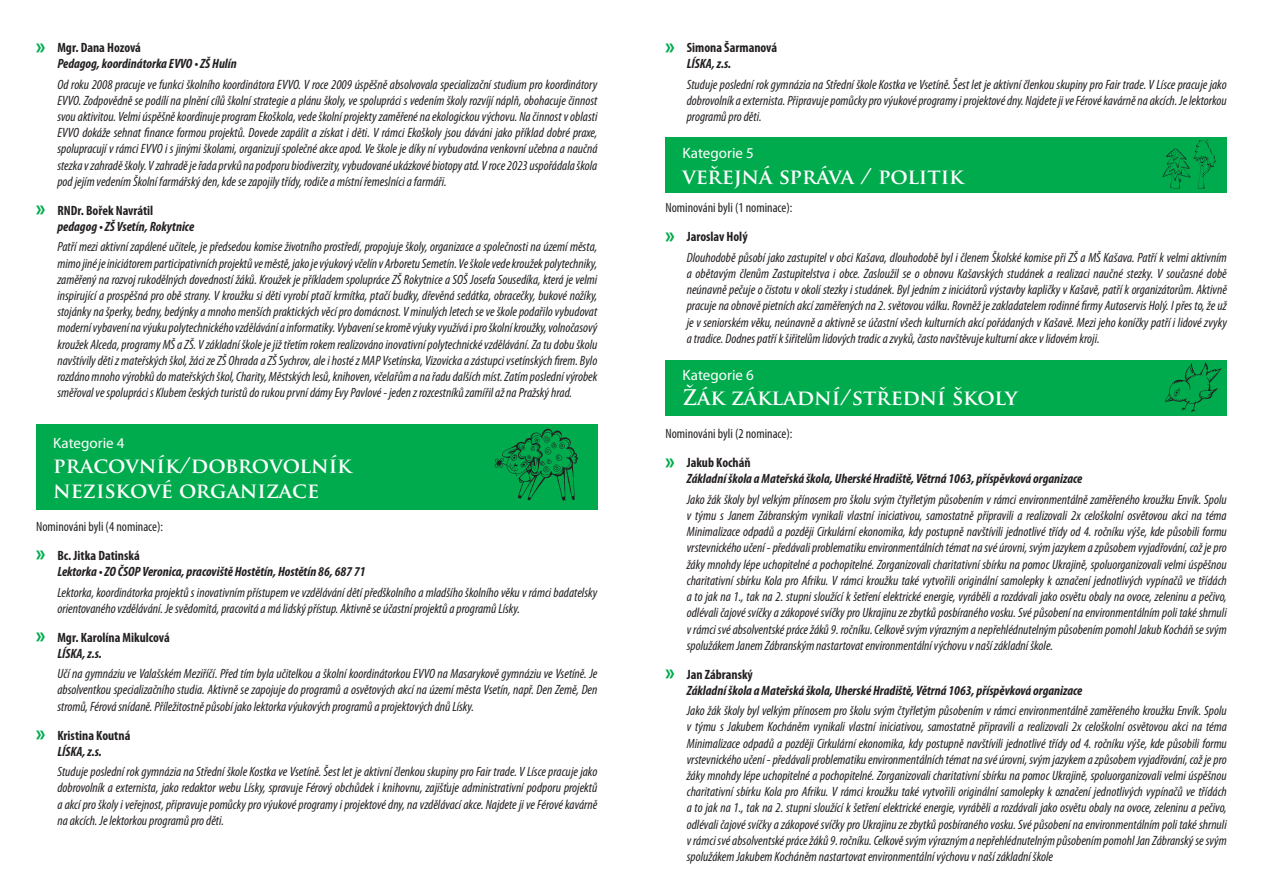
<style>
.page{position:relative;width:1263px;height:893px;background:#fff}
.page>*{position:absolute;margin:0;border:0;box-sizing:border-box;transform-origin:0 0}
.Název_kategorie{font:700 21px "Trajan Pro";color:#fff}
.kategorie{font:15px "Myriad Pro";color:#fff}
.popis{font:italic condensed 13.5px/16.2px "Myriad Pro";color:#231f20;text-align:justify}
.popis-2{font:italic 700 condensed 13.5px "Myriad Pro";color:#231f20}
.jméno{font:700 condensed 13.5px "Myriad Pro";color:#231f20}
.text{font:condensed 13.5px "Myriad Pro";color:#231f20}
.s1{font-size:24px;color:#00ab4d}
</style>
<div class="page">
<div style="left:665px;top:137px;width:562px;height:55px;background:#00ab4d"></div>
<img style="left:1162px;top:139px;width:54px;height:50px">
<div style="left:36px;top:424px;width:561px;height:85px;background:#00ab4d"></div>
<img style="left:494px;top:428px;width:84px;height:73px">
<div style="left:665px;top:360px;width:562px;height:55px;background:#00ab4d"></div>
<img style="left:1165px;top:362px;width:57px;height:51px">
<p class="jméno" style="left:36px;top:39px;width:106px"><span class="s1">»</span> Mgr. Dana Hozová</p>
<p class="popis-2" style="left:57px;top:55px;width:181px">Pedagog, koordinátorka EVVO • ZŠ Hulín</p>
<p class="popis" style="left:57px;top:76px;width:542px">Od roku 2008 pracuje ve funkci školního koordinátora EVVO. V roce 2009 úspěšně absolvovala specializační studium pro koordinátory EVVO. Zodpovědně se podílí na plnění cílů školní strategie a plánu školy, ve spolupráci s vedením školy rozvíjí náplň, obohacuje činnost svou aktivitou. Velmi úspěšně koordinuje program Ekoškola, vede školní projekty zaměřené na ekologickou výchovu. Na činnost v oblasti EVVO dokáže sehnat finance formou projektů. Dovede zapálit a získat i děti. V rámci Ekoškoly jsou dáváni jako příklad dobré praxe, spolupracují v rámci EVVO i s jinými školami, organizují společné akce apod. Ve škole je díky ní vybudována venkovní učebna a naučná stezka v zahradě školy. V zahradě je řada prvků na podporu biodiverzity, vybudované ukázkové biotopy atd. V roce 2023 uspořádala škola pod jejím vedením Školní farmářský den, kde se zapojily třídy, rodiče a místní řemeslníci a farmáři.</p>
<p class="jméno" style="left:36px;top:202px;width:119px"><span class="s1">»</span> RNDr. Bořek Navrátil</p>
<p class="popis-2" style="left:57px;top:218px;width:138px">pedagog • ZŠ Vsetín, Rokytnice</p>
<p class="popis" style="left:57px;top:239px;width:542px">Patří mezi aktivní zapálené učitele, je předsedou komise životního prostředí, propojuje školy, organizace a společnosti na území města, mimo jiné je iniciátorem participativních projektů ve městě, jako je výukový včelín v Arboretu Semetín. Ve škole vede kroužek polytechniky, zaměřený na rozvoj rukodělných dovedností žáků. Kroužek je příkladem spolupráce ZŠ Rokytnice a SOŠ Josefa Sousedíka, která je velmi inspirující a prospěšná pro obě strany. V kroužku si děti vyrobí ptačí krmítka, ptačí budky, dřevěná sedátka, obracečky, bukové nožíky, stojánky na šperky, bedny, bedýnky a mnoho menších praktických věcí pro domácnost. V minulých letech se ve škole podařilo vybudovat moderní vybavení na výuku polytechnického vzdělávání a informatiky. Vybavení se kromě výuky využívá i pro školní kroužky, volnočasový kroužek Alceda, programy MŠ a ZŠ. V základní škole je již třetím rokem realizováno inovativní polytechnické vzdělávání. Za tu dobu školu navštívily děti z mateřských škol, žáci ze ZŠ Ohrada a ZŠ Sychrov, ale i hosté z MAP Vsetínska, Vizovicka a zástupci vsetínských firem. Bylo rozdáno mnoho výrobků do mateřských škol, Charity, Městských lesů, knihoven, včelařům a na řadu dalších míst. Zatím poslední výrobek směřoval ve spolupráci s Klubem českých turistů do rukou první dámy Evy Pavlové - jeden z rozcestníků zamířil až na Pražský hrad.</p>
<p class="kategorie" style="left:53px;top:433px;width:73px">Kategorie 4</p>
<p class="Název_kategorie" style="left:53px;top:452px;width:300px">PRACOVNÍK/DOBROVOLNÍK</p>
<p class="Název_kategorie" style="left:53px;top:477px;width:267px">NEZISKOVÉ ORGANIZACE</p>
<p class="text" style="left:36px;top:519px;width:129px">Nominováni byli (4 nominace):</p>
<p class="jméno" style="left:36px;top:547px;width:105px"><span class="s1">»</span> Bc. Jitka Datinská</p>
<p class="popis-2" style="left:57px;top:563px;width:310px">Lektorka • ZO ČSOP Veronica, pracoviště Hostětín, Hostětín 86, 687 71</p>
<p class="popis" style="left:57px;top:584px;width:541px">Lektorka, koordinátorka projektů s inovativním přístupem ve vzdělávání dětí předškolního a mladšího školního věku v rámci badatelsky orientovaného vzdělávání. Je svědomitá, pracovitá a má lidský přístup. Aktivně se účastní projektů a programů Lísky.</p>
<p class="jméno" style="left:36px;top:629px;width:135px"><span class="s1">»</span> Mgr. Karolína Mikulcová</p>
<p class="popis-2" style="left:57px;top:645px;width:46px">LÍSKA, z.s.</p>
<p class="popis" style="left:57px;top:666px;width:542px">Učí na gymnáziu ve Valašském Meziříčí. Před tím byla učitelkou a školní koordinátorkou EVVO na Masarykově gymnáziu ve Vsetíně. Je absolventkou specializačního studia. Aktivně se zapojuje do programů a osvětových akcí na území města Vsetín, např. Den Země, Den stromů, Férová snídaně. Příležitostně působí jako lektorka výukových programů a projektových dnů Lísky.</p>
<p class="jméno" style="left:36px;top:726px;width:96px"><span class="s1">»</span> Kristina Koutná</p>
<p class="popis-2" style="left:57px;top:743px;width:46px">LÍSKA, z.s.</p>
<p class="popis" style="left:57px;top:763px;width:541px">Studuje poslední rok gymnázia na Střední škole Kostka ve Vsetíně. Šest let je aktivní členkou skupiny pro Fair trade. V Lísce pracuje jako dobrovolník a externista, jako redaktor webu Lísky, spravuje Férový obchůdek i knihovnu, zajišťuje administrativní podporu projektů a akcí pro školy i veřejnost, připravuje pomůcky pro výukové programy i projektové dny, na vzdělávací akce. Najdete ji ve Férové kavárně na akcích. Je lektorkou programů pro děti.</p>
<p class="jméno" style="left:665px;top:39px;width:113px"><span class="s1">»</span> Simona Šarmanová</p>
<p class="popis-2" style="left:687px;top:55px;width:46px">LÍSKA, z.s.</p>
<p class="popis" style="left:687px;top:76px;width:541px">Studuje poslední rok gymnázia na Střední škole Kostka ve Vsetíně. Šest let je aktivní členkou skupiny pro Fair trade. V Lísce pracuje jako dobrovolník a externista. Připravuje pomůcky pro výukové programy i projektové dny. Najdete ji ve Férové kavárně na akcích. Je lektorkou programů pro děti.</p>
<p class="kategorie" style="left:682px;top:144px;width:73px">Kategorie 5</p>
<p class="Název_kategorie" style="left:682px;top:163px;width:283px">VEŘEJNÁ SPRÁVA / POLITIK</p>
<p class="text" style="left:665px;top:200px;width:129px">Nominováni byli (1 nominace):</p>
<p class="jméno" style="left:665px;top:228px;width:84px"><span class="s1">»</span> Jaroslav Holý</p>
<p class="popis" style="left:687px;top:249px;width:542px">Dlouhodobě působí jako zastupitel v obci Kašava, dlouhodobě byl i členem Školské komise při ZŠ a MŠ Kašava. Patří k velmi aktivním a obětavým členům Zastupitelstva i obce. Zasloužil se o obnovu Kašavských studánek a realizaci naučné stezky. V současné době neúnavně pečuje o čistotu v okolí stezky i studánek. Byl jedním z iniciátorů výstavby kapličky v Kašavě, patří k organizátorům. Aktivně pracuje na obnově pietních akcí zaměřených na 2. světovou válku. Rovněž je zakladatelem rodinné firmy Autoservis Holý. I přes to, že už je v seniorském věku, neúnavně a aktivně se účastní všech kulturních akcí pořádaných v Kašavě. Mezi jeho koníčky patří i lidové zvyky a tradice. Dodnes patří k šiřitelům lidových tradic a zvyků, často navštěvuje kulturní akce v lidovém kroji.</p>
<p class="kategorie" style="left:682px;top:366px;width:73px">Kategorie 6</p>
<p class="Název_kategorie" style="left:682px;top:384px;width:336px">ŽÁK ZÁKLADNÍ/STŘEDNÍ ŠKOLY</p>
<p class="text" style="left:665px;top:426px;width:129px">Nominováni byli (2 nominace):</p>
<p class="jméno" style="left:665px;top:454px;width:87px"><span class="s1">»</span> Jakub Kocháň</p>
<p class="popis-2" style="left:687px;top:470px;width:397px">Základní škola a Mateřská škola, Uherské Hradiště, Větrná 1063, příspěvková organizace</p>
<p class="popis" style="left:687px;top:491px;width:542px">Jako žák školy byl velkým přínosem pro školu svým čtyřletým působením v rámci environmentálně zaměřeného kroužku Envík. Spolu v týmu s Janem Zábranským vynikali vlastní iniciativou, samostatně připravili a realizovali 2x celoškolní osvětovou akci na téma Minimalizace odpadů a později Cirkulární ekonomika, kdy postupně navštívili jednotlivé třídy od 4. ročníku výše, kde působili formu vrstevnického učení - předávali problematiku environmentálních témat na své úrovni, svým jazykem a způsobem vyjadřování, což je pro žáky mnohdy lépe uchopitelné a pochopitelné. Zorganizovali charitativní sbírku na pomoc Ukrajině, spoluorganizovali velmi úspěšnou charitativní sbírku Kola pro Afriku. V rámci kroužku také vytvořili originální samolepky k označení jednotlivých vypínačů ve třídách a to jak na 1., tak na 2. stupni sloužící k šetření elektrické energie, vyráběli a rozdávali jako osvětu obaly na ovoce, zeleninu a pečivo, odlévali čajové svíčky a zákopové svíčky pro Ukrajinu ze zbytků posbíraného vosku. Své působení na environmentálním poli také shrnuli v rámci své absolventské práce žáků 9. ročníku. Celkově svým výrazným a nepřehlédnutelným působením pomohl Jakub Kocháň se svým spolužákem Janem Zábranským nastartovat environmentální výchovu v naší základní škole.</p>
<p class="jméno" style="left:665px;top:666px;width:89px"><span class="s1">»</span> Jan Zábranský</p>
<p class="popis-2" style="left:687px;top:682px;width:397px">Základní škola a Mateřská škola, Uherské Hradiště, Větrná 1063, příspěvková organizace</p>
<p class="popis" style="left:687px;top:702px;width:542px">Jako žák školy byl velkým přínosem pro školu svým čtyřletým působením v rámci environmentálně zaměřeného kroužku Envík. Spolu v týmu s Jakubem Kocháněm vynikali vlastní iniciativou, samostatně připravili a realizovali 2x celoškolní osvětovou akci na téma Minimalizace odpadů a později Cirkulární ekonomika, kdy postupně navštívili jednotlivé třídy od 4. ročníku výše, kde působili formu vrstevnického učení - předávali problematiku environmentálních témat na své úrovni, svým jazykem a způsobem vyjadřování, což je pro žáky mnohdy lépe uchopitelné a pochopitelné. Zorganizovali charitativní sbírku na pomoc Ukrajině, spoluorganizovali velmi úspěšnou charitativní sbírku Kola pro Afriku. V rámci kroužku také vytvořili originální samolepky k označení jednotlivých vypínačů ve třídách a to jak na 1., tak na 2. stupni sloužící k šetření elektrické energie, vyráběli a rozdávali jako osvětu obaly na ovoce, zeleninu a pečivo, odlévali čajové svíčky a zákopové svíčky pro Ukrajinu ze zbytků posbíraného vosku. Své působení na environmentálním poli také shrnuli v rámci své absolventské práce žáků 9. ročníku. Celkově svým výrazným a nepřehlédnutelným působením pomohl Jan Zábranský se svým spolužákem Jakubem Kocháněm nastartovat environmentální výchovu v naší základní škole</p>
</div>
